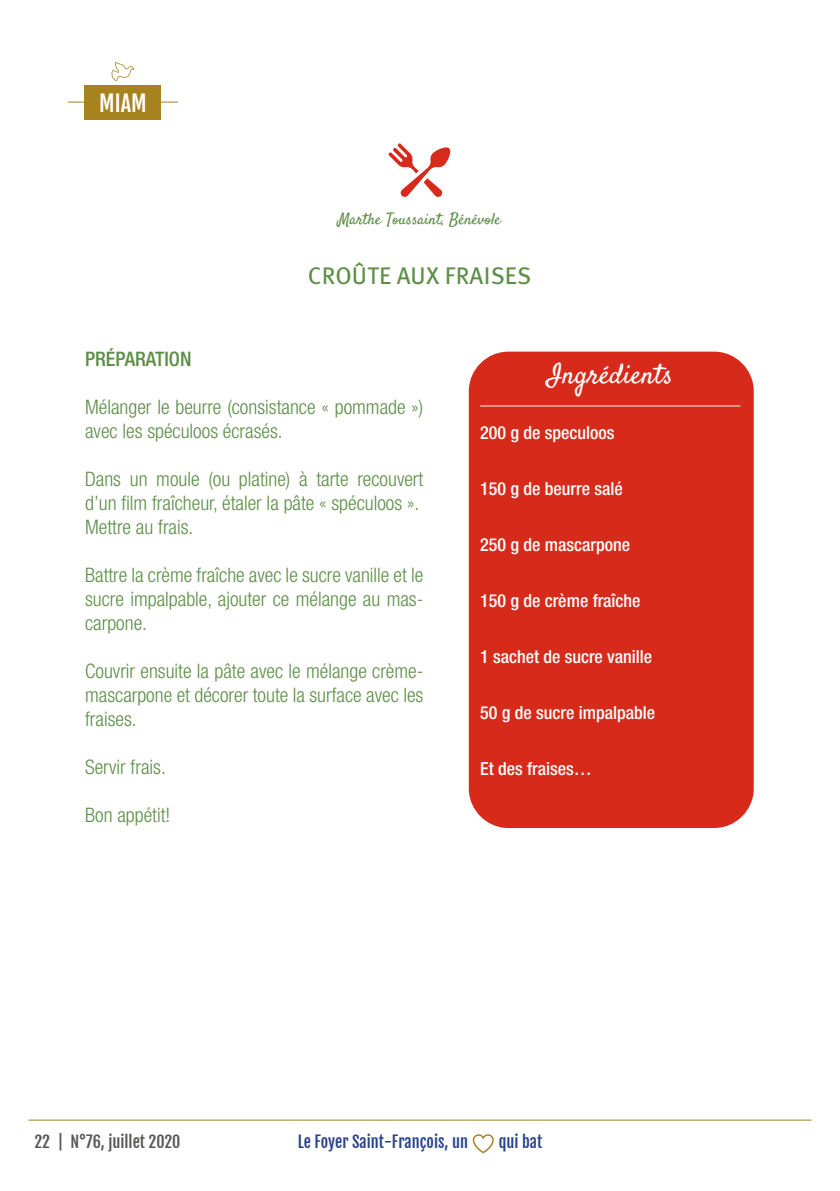
<style>
.page{position:relative;width:840px;height:1191px;background:#fff}
.page>*{position:absolute;margin:0;border:0;box-sizing:border-box;transform-origin:0 0}
.t1{font:28px "Satisfy";color:#fff}
.t2{font:24px "Meta Hebrew";letter-spacing:.01em;color:#5c8e46}
.t3{font:22px "Fjalla One";color:#fff}
.t4{font:300 condensed 20px/24px "Helvetica Neue LT Std";color:#5c8e46}
.t5{font:500 condensed 20px "Helvetica Neue LT Std";color:#5c8e46}
.t6{font:500 condensed 18px "Helvetica Neue LT Std";color:#fff}
.t7{font:16px "Fjalla One";color:#29438b}
.t8{font:16px "Satisfy";color:#5c8e46}
.t9{font:16px "Fjalla One";color:#575756}
</style>
<div class="page">
<div style="left:468px;top:351px;width:285px;height:477px;background:#d72a1a;border-radius:40px"></div>
<hr style="left:480px;top:405px;width:260px;height:1px;background:#fff">
<svg style="left:388px;top:143px;width:63px;height:54px"></svg>
<svg style="left:472px;top:1134px;width:21px;height:19px"></svg>
<hr style="left:28px;top:1119px;width:783px;height:1px;background:#a6831e">
<svg style="left:68px;top:102px;width:17px;height:1px"></svg>
<div style="left:85px;top:85px;width:76px;height:34px;background:#a6831e"></div>
<svg style="left:161px;top:102px;width:17px;height:1px"></svg>
<svg style="left:111px;top:62px;width:23px;height:19px"></svg>
<p class="t3" style="left:99px;top:90px;width:49px">MIAM</p>
<p class="t8" style="left:338px;top:209px;width:164px">Marthe Toussaint, Bénévole</p>
<p class="t2" style="left:308px;top:261px;width:225px">CROÛTE AUX FRAISES</p>
<p class="t5" style="left:85px;top:347px;width:108px">PRÉPARATION</p>
<p class="t4" style="left:85px;top:395px;width:339px">Mélanger le beurre (consistance « pommade ») avec les spéculoos écrasés.</p>
<p class="t4" style="left:85px;top:467px;width:339px">Dans un moule (ou platine) à tarte recouvert d’un film fraîcheur, étaler la pâte « spéculoos ».<br>Mettre au frais.</p>
<p class="t4" style="left:85px;top:563px;width:339px;text-align:justify">Battre la crème fraîche avec le sucre vanille et le sucre impalpable, ajouter ce mélange au mas&shy;carpone.</p>
<p class="t4" style="left:85px;top:659px;width:339px;text-align:justify">Couvrir ensuite la pâte avec le mélange crème&shy;mascarpone et décorer toute la surface avec les fraises.</p>
<p class="t4" style="left:85px;top:755px;width:82px">Servir frais.</p>
<p class="t4" style="left:85px;top:803px;width:87px">Bon appétit!</p>
<h1 class="t1" style="left:547px;top:356px;width:127px">Ingrédients</h1>
<p class="t6" style="left:480px;top:422px;width:136px">200 g de speculoos</p>
<p class="t6" style="left:480px;top:478px;width:144px">150 g de beurre salé</p>
<p class="t6" style="left:480px;top:534px;width:151px">250 g de mascarpone</p>
<p class="t6" style="left:480px;top:590px;width:162px">150 g de crème fraîche</p>
<p class="t6" style="left:480px;top:646px;width:173px">1 sachet de sucre vanille</p>
<p class="t6" style="left:480px;top:702px;width:176px">50 g de sucre impalpable</p>
<p class="t6" style="left:480px;top:758px;width:113px">Et des fraises…</p>
<p class="t9" style="left:34px;top:1132px;width:147px">22 | N°76, juillet 2020</p>
<p class="t7" style="left:297px;top:1132px;width:172px">Le Foyer Saint-François, un</p>
<p class="t7" style="left:498px;top:1132px;width:45px">qui bat</p>
</div>
